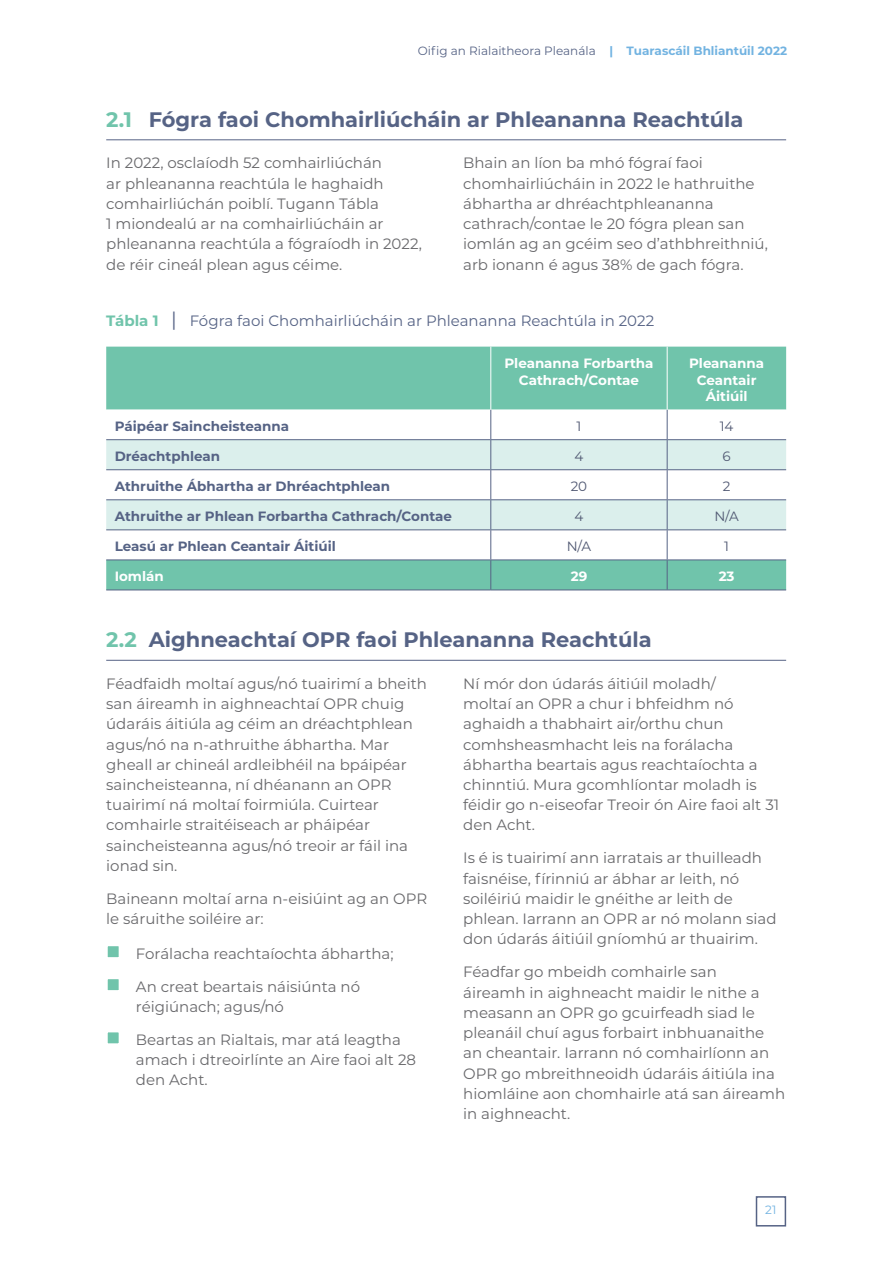
<style>
.page{position:relative;width:893px;height:1263px;background:#fff}
.page>*{position:absolute;margin:0;border:0;box-sizing:border-box;transform-origin:0 0}
.t1{font:700 21px "Montserrat";color:#566385}
.t2{font:15px/20.2px "Montserrat";color:#68686b}
.t3{font:15px "Montserrat";color:#566385}
.t4{font:700 13.5px "Montserrat";color:#566385}
.t5{font:700 13.5px/16.5px "Montserrat";color:#fff;text-align:center}
.t6{font:13.5px "Montserrat";color:#505872}
.t7{font:12px "Montserrat";color:#566385}
.t8{font:12px "Montserrat";color:#72b3e1}
.s1{font-weight:700;color:#72b3e2}
.s2{font-weight:700;color:#72b3e1}
.s3{color:#70c4ab}
.s4{font-weight:700;color:#70c4ab}
.s5{font-size:19.5px}
</style>
<div class="page">
<div style="left:756px;top:1196px;width:30px;height:31px;border:2px solid #566385"></div>
<div style="left:106px;top:347px;width:680px;height:243px;background:#70c4ab"></div>
<svg style="left:106px;top:410px;width:680px;height:150px"></svg>
<svg style="left:106px;top:440px;width:680px;height:89px;fill:#dbefec"></svg>
<hr style="left:106px;top:439px;width:385px;height:1px;background:#566385">
<hr style="left:491px;top:439px;width:176px;height:1px;background:#566385">
<hr style="left:667px;top:439px;width:119px;height:1px;background:#566385">
<hr style="left:106px;top:469px;width:385px;height:1px;background:#566385">
<hr style="left:491px;top:469px;width:176px;height:1px;background:#566385">
<hr style="left:667px;top:469px;width:119px;height:1px;background:#566385">
<hr style="left:106px;top:499px;width:385px;height:1px;background:#566385">
<hr style="left:491px;top:499px;width:176px;height:1px;background:#566385">
<svg style="left:490px;top:410px;width:1px;height:119px"></svg>
<hr style="left:667px;top:499px;width:119px;height:1px;background:#566385">
<svg style="left:667px;top:410px;width:1px;height:119px"></svg>
<hr style="left:106px;top:529px;width:385px;height:1px;background:#566385">
<hr style="left:491px;top:529px;width:176px;height:1px;background:#566385">
<hr style="left:490px;top:530px;width:1px;height:30px;background:#566385">
<hr style="left:667px;top:529px;width:119px;height:1px;background:#566385">
<hr style="left:667px;top:530px;width:1px;height:30px;background:#566385">
<hr style="left:106px;top:560px;width:385px;height:1px;background:#566385">
<hr style="left:491px;top:560px;width:176px;height:1px;background:#566385">
<hr style="left:490px;top:560px;width:1px;height:30px;background:#566385">
<hr style="left:667px;top:560px;width:119px;height:1px;background:#566385">
<hr style="left:667px;top:560px;width:1px;height:30px;background:#566385">
<hr style="left:106px;top:590px;width:385px;height:1px;background:#566385">
<hr style="left:491px;top:590px;width:295px;height:1px;background:#566385">
<hr style="left:490px;top:347px;width:1px;height:63px;background:#fff">
<hr style="left:667px;top:347px;width:1px;height:63px;background:#fff">
<hr style="left:106px;top:140px;width:680px;height:1px;background:#566385">
<hr style="left:106px;top:660px;width:680px;height:1px;background:#566385">
<div style="left:107px;top:945px;width:12px;height:13px;background:#70c4ab"></div>
<div style="left:106px;top:945px;width:14px;height:14px;border:2px solid #fff"></div>
<div style="left:107px;top:978px;width:12px;height:13px;background:#70c4ab"></div>
<div style="left:106px;top:978px;width:14px;height:14px;border:2px solid #fff"></div>
<div style="left:107px;top:1032px;width:12px;height:12px;background:#70c4ab"></div>
<div style="left:106px;top:1031px;width:14px;height:14px;border:2px solid #fff"></div>
<p class="t7" style="left:418px;top:46px;width:371px">Oifig an Rialaitheora Pleanála <span class="s1">|</span> <span class="s2">Tuarascáil Bhliantúil 2022</span></p>
<h1 class="t1" style="left:106px;top:111px;width:639px"><span class="s3">2.1</span> Fógra faoi Chomhairliúcháin ar Phleananna Reachtúla</h1>
<p class="t2" style="left:106px;top:154px;width:317px">In 2022, osclaíodh 52 comhairliúchán<br>ar phleananna reachtúla le haghaidh comhairliúchán poiblí. Tugann Tábla<br>1 miondealú ar na comhairliúcháin ar phleananna reachtúla a fógraíodh in 2022, de réir cineál plean agus céime.</p>
<p class="t2" style="left:463px;top:154px;width:306px">Bhain an líon ba mhó fógraí faoi chomhairliúcháin in 2022 le hathruithe ábhartha ar dhréachtphleananna cathrach/contae le 20 fógra plean san iomlán ag an gcéim seo d’athbhreithniú, arb ionann é agus 38% de gach fógra.</p>
<p class="t3" style="left:106px;top:314px;width:549px"><span class="s4">Tábla 1</span> <span class="s5">|</span> Fógra faoi Chomhairliúcháin ar Phleananna Reachtúla in 2022</p>
<p class="t5" style="left:504px;top:356px;width:151px">Pleananna Forbartha<br>Cathrach/Contae</p>
<p class="t5" style="left:689px;top:356px;width:77px">Pleananna<br>Ceantair<br>Áitiúil</p>
<p class="t4" style="left:115px;top:421px;width:176px">Páipéar Saincheisteanna</p>
<p class="t6" style="left:576px;top:421px;width:6px">1</p>
<p class="t6" style="left:720px;top:421px;width:15px">14</p>
<p class="t4" style="left:115px;top:451px;width:107px">Dréachtphlean</p>
<p class="t6" style="left:574px;top:451px;width:10px">4</p>
<p class="t6" style="left:722px;top:451px;width:10px">6</p>
<p class="t4" style="left:115px;top:481px;width:277px">Athruithe Ábhartha ar Dhréachtphlean</p>
<p class="t6" style="left:571px;top:481px;width:18px">20</p>
<p class="t6" style="left:723px;top:481px;width:9px">2</p>
<p class="t4" style="left:115px;top:511px;width:339px">Athruithe ar Phlean Forbartha Cathrach/Contae</p>
<p class="t6" style="left:574px;top:511px;width:10px">4</p>
<p class="t6" style="left:714px;top:511px;width:26px">N/A</p>
<p class="t4" style="left:115px;top:541px;width:223px">Leasú ar Phlean Ceantair Áitiúil</p>
<p class="t6" style="left:567px;top:541px;width:26px">N/A</p>
<p class="t6" style="left:724px;top:541px;width:6px">1</p>
<p class="t5" style="left:115px;top:569px;width:51px">Iomlán</p>
<p class="t5" style="left:571px;top:569px;width:18px">29</p>
<p class="t5" style="left:719px;top:569px;width:17px">23</p>
<h1 class="t1" style="left:106px;top:631px;width:547px"><span class="s3">2.2</span> Aighneachtaí OPR faoi Phleananna Reachtúla</h1>
<p class="t2" style="left:106px;top:674px;width:322px">Féadfaidh moltaí agus/nó tuairimí a bheith san áireamh in aighneachtaí OPR chuig údaráis áitiúla ag céim an dréachtphlean agus/nó na n-athruithe ábhartha. Mar gheall ar chineál ardleibhéil na bpáipéar saincheisteanna, ní dhéanann an OPR tuairimí ná moltaí foirmiúla. Cuirtear comhairle straitéiseach ar pháipéar saincheisteanna agus/nó treoir ar fáil ina ionad sin.</p>
<p class="t2" style="left:106px;top:889px;width:322px">Baineann moltaí arna n-eisiúint ag an OPR le sáruithe soiléire ar:</p>
<p class="t2" style="left:136px;top:938px;width:259px;line-height:33px">Forálacha reachtaíochta ábhartha;<br>An creat beartais náisiúnta nó</p>
<p class="t2" style="left:136px;top:991px;width:266px;line-height:33px">réigiúnach; agus/nó<br>Beartas an Rialtais, mar atá leagtha</p>
<p class="t2" style="left:136px;top:1050px;width:282px">amach i dtreoirlínte an Aire faoi alt 28 den Acht.</p>
<p class="t2" style="left:463px;top:674px;width:317px">Ní mór don údarás áitiúil moladh/<br>moltaí an OPR a chur i bhfeidhm nó aghaidh a thabhairt air/orthu chun comhsheasmhacht leis na forálacha ábhartha beartais agus reachtaíochta a chinntiú. Mura gcomhlíontar moladh is féidir go n-eiseofar Treoir ón Aire faoi alt 31 den Acht.</p>
<p class="t2" style="left:463px;top:849px;width:315px">Is é is tuairimí ann iarratais ar thuilleadh faisnéise, fírinniú ar ábhar ar leith, nó soiléiriú maidir le gnéithe ar leith de phlean. Iarrann an OPR ar nó molann siad don údarás áitiúil gníomhú ar thuairim.</p>
<p class="t2" style="left:463px;top:963px;width:323px">Féadfar go mbeidh comhairle san<br>áireamh in aighneacht maidir le nithe a measann an OPR go gcuirfeadh siad le pleanáil chuí agus forbairt inbhuanaithe an cheantair. Iarrann nó comhairlíonn an OPR go mbreithneoidh údaráis áitiúla ina hiomláine aon chomhairle atá san áireamh in aighneacht.</p>
<p class="t8" style="left:765px;top:1205px;width:13px">21</p>
</div>
